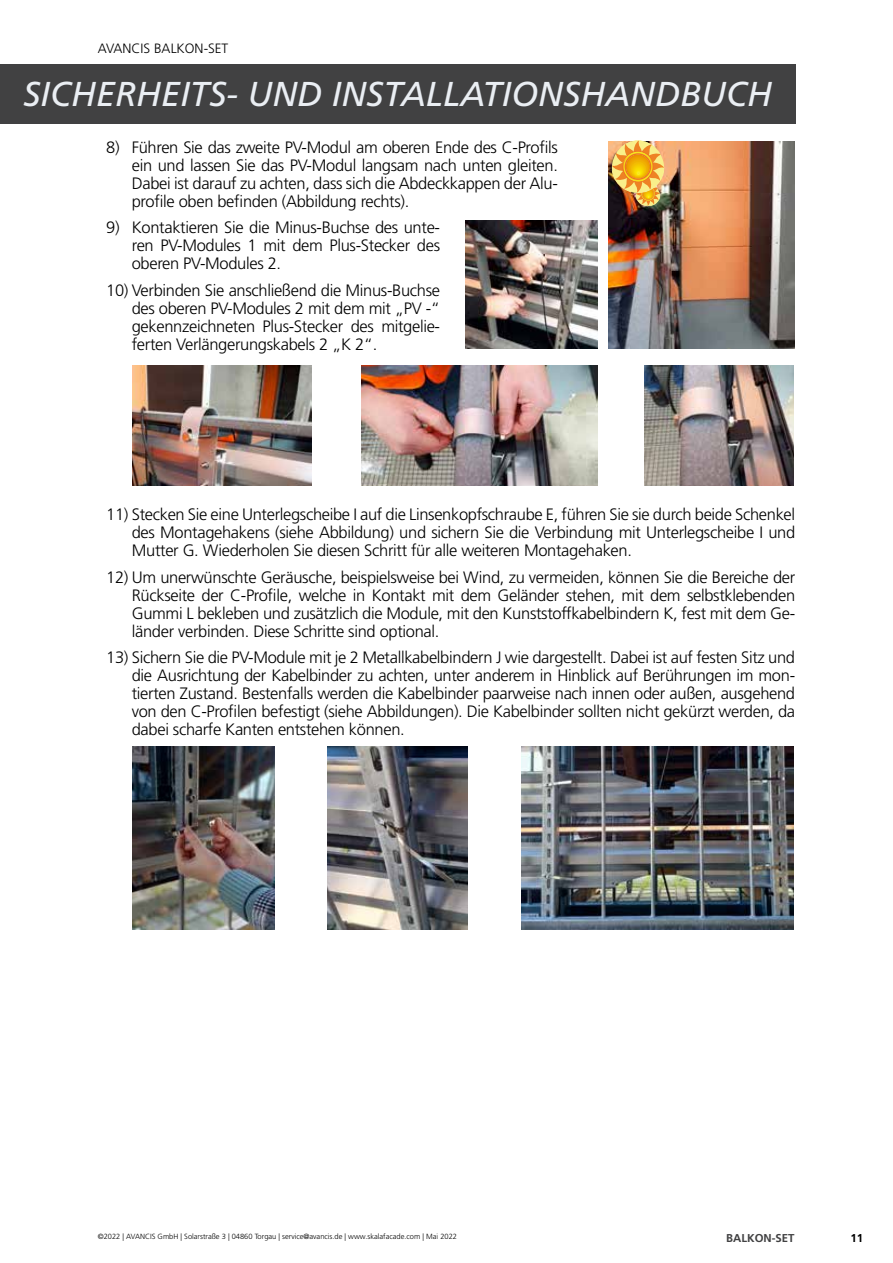
<style>
.page{position:relative;width:893px;height:1263px;background:#fff}
.page>*{position:absolute;margin:0;border:0;box-sizing:border-box;transform-origin:0 0}
.t1{font:italic 34.5px "Frutiger LT Std";color:#eaeef3}
.t2{font:300 16.5px/18px "Frutiger LT Std";letter-spacing:-.02em;color:#000;text-align:justify}
.t3{font:300 13.5px "Frutiger LT Std";color:#000}
.t4{font:700 11.4px "Frutiger LT Std";color:#414142}
.t5{font:700 11.4px "Frutiger LT Std";color:#000}
.t6{font:300 7.5px "Frutiger LT Std";color:#000}
</style>
<div class="page">
<div style="left:0;top:64px;width:795px;height:59px;background:#414142"></div>
<img style="left:609px;top:141px;width:186px;height:208px">
<img style="left:612px;top:140px;width:52px;height:66px">
<img style="left:466px;top:220px;width:131px;height:129px">
<img style="left:361px;top:366px;width:236px;height:119px">
<img style="left:133px;top:366px;width:178px;height:119px">
<img style="left:644px;top:366px;width:150px;height:119px">
<img style="left:327px;top:746px;width:141px;height:183px">
<img style="left:133px;top:746px;width:141px;height:183px">
<img style="left:522px;top:746px;width:272px;height:183px">
<p class="t3" style="left:98px;top:40px;width:132px">AVANCIS BALKON-SET</p>
<h1 class="t1" style="left:23px;top:74px;width:750px">SICHERHEITS- UND INSTALLATIONSHANDBUCH</h1>
<p class="t2" style="left:132px;top:138px;width:428px;text-indent:-26px">8) Führen Sie das zweite PV-Modul am oberen Ende des C-Profils ein und lassen Sie das PV-Modul langsam nach unten gleiten.<br>Dabei ist darauf zu achten, dass sich die Abdeckkappen der Alu&shy;profile oben befinden (Abbildung rechts).</p>
<p class="t2" style="left:132px;top:219px;width:310px;text-indent:-26px">9) Kontaktieren Sie die Minus-Buchse des unte&shy;ren PV-Modules 1 mit dem Plus-Stecker des oberen PV-Modules 2.</p>
<p class="t2" style="left:132px;top:281px;width:310px;text-indent:-26px">10) Verbinden Sie anschließend die Minus-Buchse des oberen PV-Modules 2 mit dem mit „PV -“ gekennzeichneten Plus-Stecker des mitgelie&shy;ferten Verlängerungskabels 2 „K 2“.</p>
<p class="t2" style="left:132px;top:506px;width:665px;text-indent:-26px">11) Stecken Sie eine Unterlegscheibe I auf die Linsenkopfschraube E, führen Sie sie durch beide Schenkel des Montagehakens (siehe Abbildung) und sichern Sie die Verbindung mit Unterlegscheibe I und Mutter G. Wiederholen Sie diesen Schritt für alle weiteren Montagehaken.</p>
<p class="t2" style="left:132px;top:568px;width:665px;text-indent:-26px">12) Um unerwünschte Geräusche, beispielsweise bei Wind, zu vermeiden, können Sie die Bereiche der Rückseite der C-Profile, welche in Kontakt mit dem Geländer stehen, mit dem selbstklebenden Gummi L bekleben und zusätzlich die Module, mit den Kunststoffkabelbindern K, fest mit dem Ge&shy;länder verbinden. Diese Schritte sind optional.</p>
<p class="t2" style="left:132px;top:649px;width:665px;text-indent:-26px">13) Sichern Sie die PV-Module mit je 2 Metallkabelbindern J wie dargestellt. Dabei ist auf festen Sitz und die Ausrichtung der Kabelbinder zu achten, unter anderem in Hinblick auf Berührungen im mon&shy;tierten Zustand. Bestenfalls werden die Kabelbinder paarweise nach innen oder außen, ausgehend von den C-Profilen befestigt (siehe Abbildungen). Die Kabelbinder sollten nicht gekürzt werden, da dabei scharfe Kanten entstehen können.</p>
<p class="t6" style="left:98px;top:1232px;width:361px">©2022 | AVANCIS GmbH | Solarstraße 3 | 04860 Torgau | service@avancis.de | www.skalafacade.com | Mai 2022</p>
<p class="t4" style="left:726px;top:1231px;width:70px">BALKON-SET</p>
<p class="t5" style="left:850px;top:1231px;width:14px">11</p>
</div>
